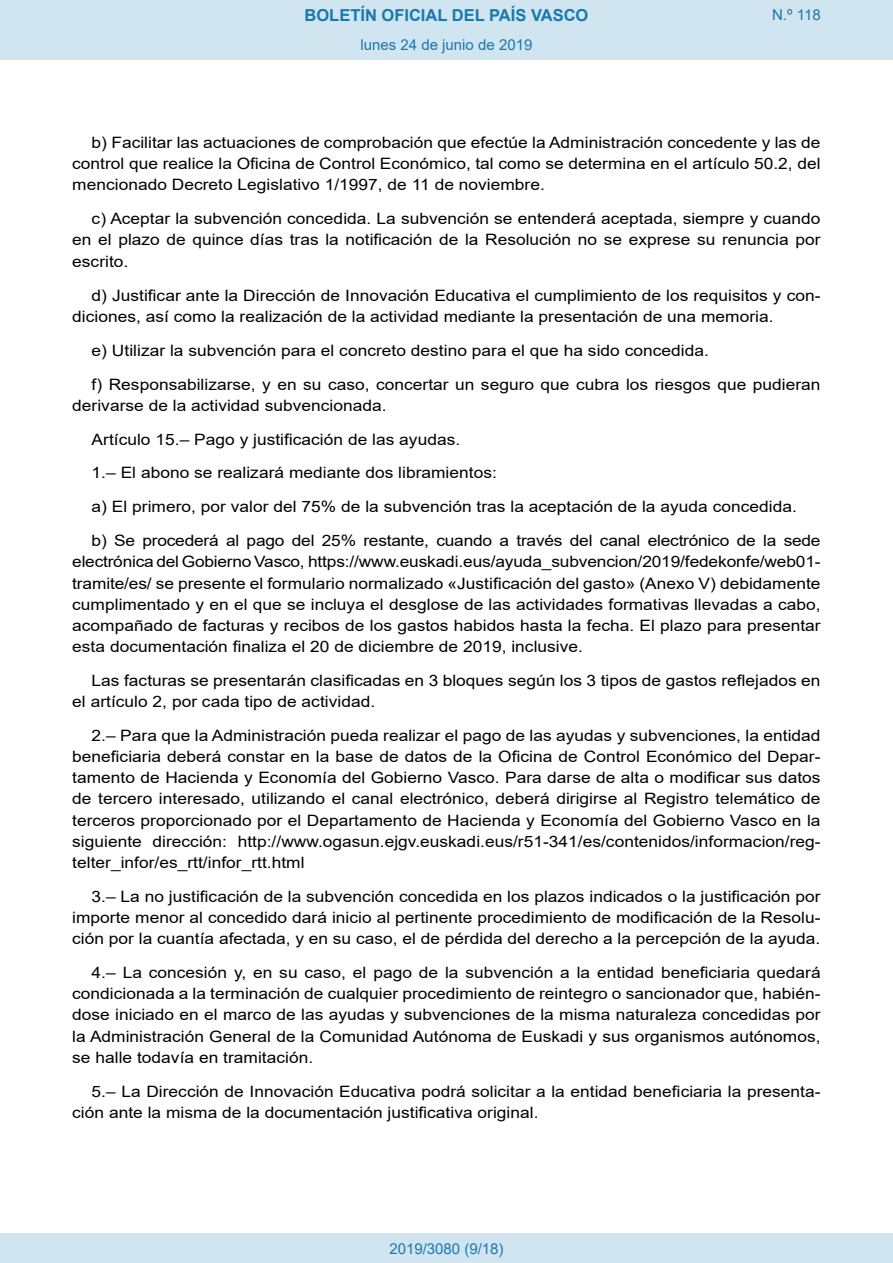
<style>
.page{position:relative;width:893px;height:1263px;background:#fff}
.page>*{position:absolute;margin:0;border:0;box-sizing:border-box;transform-origin:0 0}
.t1{font:700 16.5px "Arial";color:#1879ad}
.BOPVDetalle{font:15.6px/21.1px "Arial";color:#000;text-align:justify;scale:1.11 1}
.Paginacion_Centro{font:15px "Arial";color:#1879ad}
</style>
<div class="page">
<div style="left:0;top:0;width:893px;height:60px;background:#d0e5f0"></div>
<div style="left:0;top:1233px;width:893px;height:30px;background:#d0e5f0"></div>
<p class="t1" style="left:305px;top:3px;width:285px">BOLETÍN OFICIAL DEL PAÍS VASCO</p>
<p class="Paginacion_Centro" style="left:361px;top:35px;width:173px">lunes 24 de junio de 2019</p>
<p class="Paginacion_Centro" style="left:772px;top:5px;width:50px">N.º 118</p>
<p class="BOPVDetalle" style="left:72px;top:132px;width:676px;text-indent:19px">b) Facilitar las actuaciones de comprobación que efectúe la Administración concedente y las de control que realice la Oficina de Control Económico, tal como se determina en el artículo 50.2, del mencionado Decreto Legislativo 1/1997, de 11 de noviembre.</p>
<p class="BOPVDetalle" style="left:72px;top:208px;width:676px;text-indent:19px">c) Aceptar la subvención concedida. La subvención se entenderá aceptada, siempre y cuando en el plazo de quince días tras la notificación de la Resolución no se exprese su renuncia por escrito.</p>
<p class="BOPVDetalle" style="left:72px;top:284px;width:676px;text-indent:19px">d) Justificar ante la Dirección de Innovación Educativa el cumplimiento de los requisitos y con&shy;diciones, así como la realización de la actividad mediante la presentación de una memoria.</p>
<p class="BOPVDetalle" style="left:92px;top:339px;width:557px">e) Utilizar la subvención para el concreto destino para el que ha sido concedida.</p>
<p class="BOPVDetalle" style="left:72px;top:373px;width:676px;text-indent:19px">f) Responsabilizarse, y en su caso, concertar un seguro que cubra los riesgos que pudieran derivarse de la actividad subvencionada.</p>
<p class="BOPVDetalle" style="left:92px;top:428px;width:334px">Artículo 15.– Pago y justificación de las ayudas.</p>
<p class="BOPVDetalle" style="left:92px;top:462px;width:367px">1.– El abono se realizará mediante dos libramientos:</p>
<p class="BOPVDetalle" style="left:92px;top:496px;width:637px">a) El primero, por valor del 75% de la subvención tras la aceptación de la ayuda concedida.</p>
<p class="BOPVDetalle" style="left:72px;top:530px;width:676px;text-indent:19px">b) Se procederá al pago del 25% restante, cuando a través del canal electrónico de la sede electrónica del Gobierno Vasco, https://www.euskadi.eus/ayuda_subvencion/2019/fedekonfe/web01- tramite/es/ se presente el formulario normalizado «Justificación del gasto» (Anexo V) debidamente cumplimentado y en el que se incluya el desglose de las actividades formativas llevadas a cabo, acompañado de facturas y recibos de los gastos habidos hasta la fecha. El plazo para presentar esta documentación finaliza el 20 de diciembre de 2019, inclusive.</p>
<p class="BOPVDetalle" style="left:72px;top:670px;width:676px;text-indent:19px">Las facturas se presentarán clasificadas en 3 bloques según los 3 tipos de gastos reflejados en el artículo 2, por cada tipo de actividad.</p>
<p class="BOPVDetalle" style="left:72px;top:725px;width:676px;text-indent:19px">2.– Para que la Administración pueda realizar el pago de las ayudas y subvenciones, la entidad beneficiaria deberá constar en la base de datos de la Oficina de Control Económico del Depar&shy;tamento de Hacienda y Economía del Gobierno Vasco. Para darse de alta o modificar sus datos de tercero interesado, utilizando el canal electrónico, deberá dirigirse al Registro telemático de terceros proporcionado por el Departamento de Hacienda y Economía del Gobierno Vasco en la siguiente dirección: http://www.ogasun.ejgv.euskadi.eus/r51-341/es/contenidos/informacion/reg&shy;telter_infor/es_rtt/infor_rtt.html</p>
<p class="BOPVDetalle" style="left:72px;top:886px;width:676px;text-indent:19px">3.– La no justificación de la subvención concedida en los plazos indicados o la justificación por importe menor al concedido dará inicio al pertinente procedimiento de modificación de la Resolu&shy;ción por la cuantía afectada, y en su caso, el de pérdida del derecho a la percepción de la ayuda.</p>
<p class="BOPVDetalle" style="left:72px;top:962px;width:676px;text-indent:19px">4.– La concesión y, en su caso, el pago de la subvención a la entidad beneficiaria quedará condicionada a la terminación de cualquier procedimiento de reintegro o sancionador que, habién&shy;dose iniciado en el marco de las ayudas y subvenciones de la misma naturaleza concedidas por la Administración General de la Comunidad Autónoma de Euskadi y sus organismos autónomos, se halle todavía en tramitación.</p>
<p class="BOPVDetalle" style="left:72px;top:1080px;width:676px;text-indent:19px">5.– La Dirección de Innovación Educativa podrá solicitar a la entidad beneficiaria la presenta&shy;ción ante la misma de la documentación justificativa original.</p>
<p class="Paginacion_Centro" style="left:389px;top:1238px;width:116px">2019/3080 (9/18)</p>
</div>
